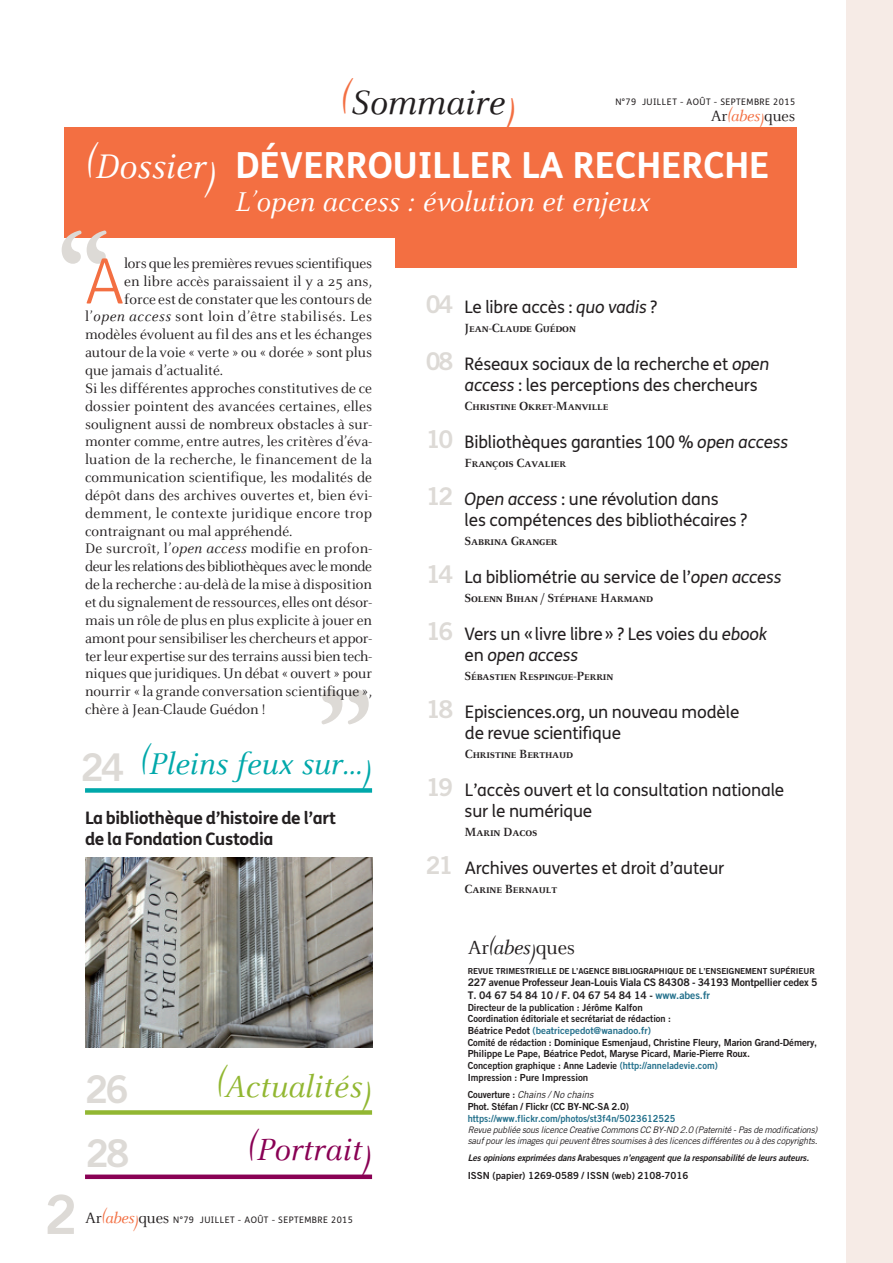
<style>
.page{position:relative;width:893px;height:1263px;background:#fff}
.page>*{position:absolute;margin:0;border:0;box-sizing:border-box;transform-origin:0 0}
.t1{font:700 120px "Adobe Garamond";color:#dddad6}
.t2{font:700 114px "Adobe Garamond";color:#dddad6}
.t3{font:300 62.7px "FS Me";color:#f36f42}
.t4{font:54px "Trade Gothic Bold Two";color:#dddad6}
.t5{font:38.25px "Trade Gothic Bold Two";color:#dddad6}
.t6{font:italic 37.5px "Celeste";color:#231f20}
.t7{font:700 36px "FS Me";color:#fff}
.t8{font:italic 33.75px "Celeste";color:#92b732}
.t9{font:italic 33.75px "Celeste";color:#890154}
.t10{font:italic 33px "Celeste";color:#00a8aa}
.t11{font:italic 30px "Celeste";color:#fff}
.t12{font:21px "Celeste";letter-spacing:-.01em;color:#231f20}
.t13{font:17.25px/21px "FS Me";letter-spacing:-.01em;color:#231f20}
.t14{font:700 17.25px/21.6px "FS Me";letter-spacing:-.02em;color:#231f20}
.t15{font:16.5px "Celeste";letter-spacing:-.01em;color:#231f20}
.t16{font:15.3px "Celeste";color:#231f20}
.t17{font:15.3px "Celeste";letter-spacing:-.03em;color:#231f20}
.t18{font:15.3px "Celeste";letter-spacing:.03em;color:#231f20}
.t19{font:15.3px "Celeste";letter-spacing:-.02em;color:#231f20}
.t20{font:15.3px "Celeste";letter-spacing:.025em;color:#231f20}
.t21{font:700 13.05px "Celeste Caps";letter-spacing:-.01em;color:#231f20}
.t22{font:10.5px/12.6px "Trade Gothic Bold Two";letter-spacing:-.015em;color:#231f20}
.t23{font:9.75px/11.7px "Trade Gothic Bold Two";color:#231f20;scale:.95 1}
.t24{font:9.75px "Trade Gothic Bold Two";color:#25718c;scale:.95 1}
.t25{font:9.75px "Trade Gothic Bold Two";color:#231f20}
.t26{font:9.75px "Trade Gothic Bold Two";letter-spacing:-.02em;color:#231f20}
.t27{font:italic 9.75px "Trade Gothic";letter-spacing:-.015em;color:#231f20}
.t28{font:italic 9px/10.8px "Trade Gothic";letter-spacing:-.02em;color:#231f20}
.t29{font:italic 9px "Trade Gothic Bold Two";letter-spacing:-.015em;color:#231f20}
.t30{font:9px "FS Me";letter-spacing:.05em;color:#231f20}
.t31{font:8.25px "Trade Gothic Bold Two";letter-spacing:-.01em;color:#231f20}
.s1{color:#f36f42}
.s2{font-style:italic;color:#f36f42}
.s3{font-family:"Celeste";font-weight:400;font-style:italic;font-size:37.5px}
.s4{font-style:italic}
.s5{font-family:"Celeste";font-size:16.5px}
.s6{font-family:"Celeste";font-style:italic;font-size:16.5px;color:#f36f42}
.s7{font-family:"Trade Gothic Bold Two";font-size:24.45px;color:#dddad6}
.s8{color:#25718c}
.s9{font-family:"Trade Gothic Bold Two";font-style:normal}
.s10{font-style:normal}
</style>
<div class="page">
<div style="left:64px;top:128px;width:732px;height:140px;background:#f36f42"></div>
<div style="left:846px;top:0;width:47px;height:1263px;background:#f6ebe6"></div>
<div style="left:64px;top:238px;width:330px;height:442px;background:#fff"></div>
<div style="left:85px;top:788px;width:287px;height:5px;background:#00a8aa"></div>
<div style="left:85px;top:1110px;width:287px;height:5px;background:#92b732"></div>
<div style="left:85px;top:1174px;width:287px;height:5px;background:#890154"></div>
<img style="left:85px;top:857px;width:287px;height:191px">
<h3 class="t6" style="left:340px;top:79px;width:178px"><sup>(</sup>Sommaire<span class="s1">)</span></h3>
<p class="t30" style="left:615px;top:98px;width:181px">N°79 JUILLET - AOÛT - SEPTEMBRE 2015</p>
<p class="t15" style="left:711px;top:106px;width:86px">Ar<sup>(</sup><span class="s2">abes)</span>ques</p>
<h3 class="t7" style="left:85px;top:152px;width:686px"><sup>(</sup><span class="s3">Dossier)</span> DÉVERROUILLER LA RECHERCHE</h3>
<h3 class="t11" style="left:235px;top:183px;width:416px">L’open access : évolution et enjeux</h3>
<h2 class="t2" style="left:57px;top:229px;width:55px">“</h2>
<h3 class="t3" style="left:85px;top:258px;width:41px">A</h3>
<p class="t19" style="left:124px;top:254px;width:249px">lorsque lespremièresrevuesscientifiques</p>
<p class="t16" style="left:124px;top:271px;width:249px">en libre accès paraissaient il y a 25 ans,</p>
<p class="t16" style="left:124px;top:289px;width:249px">force est de constater que les contours de</p>
<p class="t18" style="left:85px;top:307px;width:289px">l’<span class="s4">open access</span> sont loin d’être stabilisés. Les</p>
<p class="t16" style="left:85px;top:325px;width:289px">modèles évoluent au fil des ans et les échanges</p>
<p class="t16" style="left:85px;top:343px;width:289px">autour de la voie « verte » ou « dorée » sont plus</p>
<p class="t16" style="left:85px;top:361px;width:140px">que jamais d’actualité.</p>
<p class="t16" style="left:85px;top:379px;width:289px">Si les différentes approches constitutives de ce</p>
<p class="t16" style="left:85px;top:396px;width:288px">dossier pointent des avancées certaines, elles</p>
<p class="t16" style="left:85px;top:414px;width:289px">soulignent aussi de nombreux obstacles à sur-</p>
<p class="t16" style="left:85px;top:432px;width:289px">monter comme, entre autres, les critères d’éva-</p>
<p class="t16" style="left:85px;top:450px;width:289px">luation de la recherche, le financement de la</p>
<p class="t16" style="left:85px;top:468px;width:289px">communication scientifique, les modalités de</p>
<p class="t16" style="left:85px;top:486px;width:289px">dépôt dans des archives ouvertes et, bien évi-</p>
<p class="t20" style="left:85px;top:503px;width:289px">demment, le contexte juridique encore trop</p>
<p class="t16" style="left:85px;top:521px;width:209px">contraignant ou mal appréhendé.</p>
<p class="t16" style="left:85px;top:539px;width:289px">De surcroît, l’<span class="s4">open access</span> modifie en profon-</p>
<p class="t17" style="left:85px;top:557px;width:288px">deurlesrelationsdesbibliothèques avec lemonde</p>
<p class="t16" style="left:85px;top:575px;width:288px">de la recherche : au-delà de la mise à disposition</p>
<p class="t16" style="left:85px;top:593px;width:289px">et du signalement de ressources, elles ont désor-</p>
<p class="t16" style="left:85px;top:611px;width:289px">mais un rôle de plus en plus explicite à jouer en</p>
<p class="t16" style="left:85px;top:628px;width:289px">amont poursensibiliserles chercheurs et appor-</p>
<p class="t16" style="left:85px;top:646px;width:289px">terleur expertise sur desterrains aussi bientech-</p>
<p class="t16" style="left:85px;top:664px;width:289px">niques que juridiques. Un débat «ouvert» pour</p>
<p class="t16" style="left:85px;top:682px;width:289px">nourrir « la grande conversation scientifique »,</p>
<p class="t16" style="left:85px;top:700px;width:182px">chère à Jean-Claude Guédon !</p>
<h1 class="t1" style="left:317px;top:687px;width:58px">”</h1>
<h3 class="t5" style="left:81px;top:753px;width:45px">24</h3>
<h3 class="t10" style="left:140px;top:744px;width:234px">(Pleins feux sur…)</h3>
<p class="t14" style="left:85px;top:808px;width:253px">La bibliothèque d’histoire de l’art de la Fondation Custodia</p>
<h3 class="t5" style="left:85px;top:1076px;width:45px">26</h3>
<h3 class="t8" style="left:216px;top:1065px;width:158px">(Actualités)</h3>
<h3 class="t4" style="left:45px;top:1195px;width:34px">2</h3>
<h3 class="t5" style="left:86px;top:1139px;width:45px">28</h3>
<h3 class="t9" style="left:247px;top:1129px;width:126px">(Portrait)</h3>
<p class="t30" style="left:85px;top:1217px;width:269px"><span class="s5">Ar</span><sup>(</sup><span class="s6">abes)</span><span class="s5">ques</span> N°79 JUILLET - AOÛT - SEPTEMBRE 2015</p>
<p class="t13" style="left:426px;top:298px;width:233px"><span class="s7">04</span> Le libre accès : <span class="s4">quo vadis</span> ?</p>
<p class="t21" style="left:465px;top:320px;width:113px">Jean-Claude Guédon</p>
<p class="t13" style="left:465px;top:355px;width:306px;text-indent:-39px"><span class="s7">08</span> Réseaux sociaux de la recherche et <span class="s4">open access</span> : les perceptions des chercheurs</p>
<p class="t21" style="left:465px;top:398px;width:146px">Christine Okret-Manville</p>
<p class="t13" style="left:426px;top:433px;width:364px"><span class="s7">10</span> Bibliothèques garanties 100 % <span class="s4">open access</span></p>
<p class="t21" style="left:465px;top:455px;width:103px">François Cavalier</p>
<p class="t13" style="left:465px;top:490px;width:284px;text-indent:-39px"><span class="s7">12</span> <span class="s4">Open access</span> : une révolution dans<br>les compétences des bibliothécaires ?</p>
<p class="t21" style="left:465px;top:533px;width:95px">Sabrina Granger</p>
<p class="t13" style="left:426px;top:568px;width:357px"><span class="s7">14</span> La bibliométrie au service de l’<span class="s4">open access</span></p>
<p class="t21" style="left:465px;top:590px;width:190px">Solenn Bihan / Stéphane Harmand</p>
<p class="t13" style="left:465px;top:625px;width:304px;text-indent:-39px"><span class="s7">16</span> Vers un «livre libre» ? Les voies du <span class="s4">ebook </span>en <span class="s4">open access</span></p>
<p class="t21" style="left:465px;top:668px;width:150px">Sébastien Respingue-Perrin</p>
<p class="t13" style="left:465px;top:703px;width:276px;text-indent:-39px"><span class="s7">18</span> Episciences.org, un nouveau modèle de revue scientifique</p>
<p class="t21" style="left:465px;top:746px;width:110px">Christine Berthaud</p>
<p class="t13" style="left:465px;top:781px;width:321px;text-indent:-39px"><span class="s7">19</span> L’accès ouvert et la consultation nationale sur le numérique</p>
<p class="t21" style="left:465px;top:824px;width:74px">Marin Dacos</p>
<p class="t13" style="left:426px;top:859px;width:300px"><span class="s7">21</span> Archives ouvertes et droit d’auteur</p>
<p class="t21" style="left:465px;top:881px;width:94px">Carine Bernault</p>
<h3 class="t12" style="left:468px;top:935px;width:109px">Ar<sup>(</sup><span class="s4">abes)</span>ques</h3>
<p class="t31" style="left:468px;top:968px;width:349px">REVUE TRIMESTRIELLE DE L’AGENCE BIBLIOGRAPHIQUE DE L’ENSEIGNEMENT SUPÉRIEUR</p>
<p class="t22" style="left:468px;top:977px;width:351px">227 avenue Professeur Jean-Louis Viala CS 84308 - 34193 Montpellier cedex 5<br>T. 04 67 54 84 10 / F. 04 67 54 84 14 - <span class="s8">www.abes.fr</span></p>
<p class="t23" style="left:468px;top:1002px;width:369px">Directeur de la publication : Jérôme Kalfon<br>Coordination éditoriale et secrétariat de rédaction :<br>Béatrice Pedot <span class="s8">(beatricepedot@wanadoo.fr)<br></span>Comité de rédaction : Dominique Esmenjaud, Christine Fleury, Marion Grand-Démery, Philippe Le Pape, Béatrice Pedot, Maryse Picard, Marie-Pierre Roux.<br>Conception graphique : Anne Ladevie <span class="s8">(http://anneladevie.com)<br></span>Impression : Pure Impression</p>
<p class="t27" style="left:468px;top:1091px;width:127px"><span class="s9">Couverture :</span> Chains / No chains</p>
<p class="t26" style="left:468px;top:1103px;width:163px">Phot. Stéfan / Flickr (CC BY-NC-SA 2.0)</p>
<p class="t24" style="left:468px;top:1115px;width:220px">https://www.flickr.com/photos/st3f4n/5023612525</p>
<p class="t28" style="left:468px;top:1125px;width:351px">Revue publiée sous licence Creative Commons CC BY-ND 2.0 (Paternité - Pas de modifications) sauf pour les images qui peuvent êtres soumises à des licences différentes ou à des copyrights.</p>
<p class="t29" style="left:468px;top:1154px;width:343px">Les opinions exprimées dans <span class="s10">Arabesques</span> n’engagent que la responsabilité de leurs auteurs.</p>
<p class="t25" style="left:468px;top:1172px;width:222px">ISSN (papier) 1269-0589 / ISSN (web) 2108-7016</p>
</div>
